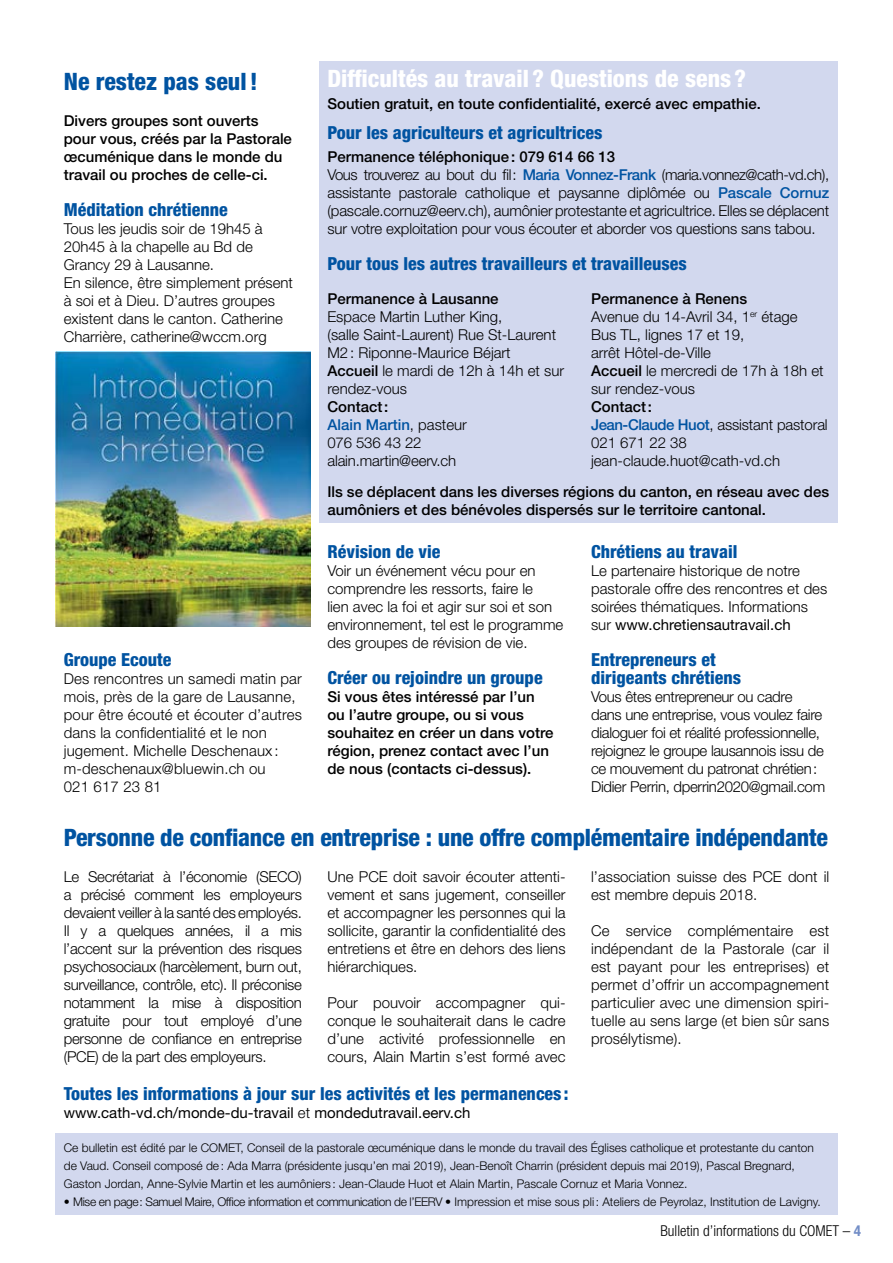
<style>
.page{position:relative;width:893px;height:1263px;background:#fff}
.page>*{position:absolute;margin:0;border:0;box-sizing:border-box;transform-origin:0 0}
.t1{font:800 condensed 24px "Helvetica Neue LT Std";letter-spacing:-.01em;color:#0053a1}
.t2{font:800 condensed 24px "Helvetica Neue LT Std";color:#fff}
.t3{font:800 condensed 18px/18px "Helvetica Neue LT Std";color:#0053a1}
.t4{font:300 15px/18px "Helvetica Neue LT Std";color:#000}
.t5{font:500 15px/18px "Helvetica Neue LT Std";color:#000}
.t6{font:300 15px/18px "Helvetica Neue LT Std";letter-spacing:-.02em;color:#000}
.t7{font:15px "Helvetica Neue LT Std";color:#000}
.t8{font:300 condensed 15px "Helvetica Neue LT Std";color:#000}
.t9{font:300 12px/18px "Helvetica Neue LT Std";color:#000}
.s1{font-weight:500}
.s2{font-weight:500;color:#0053a1}
.s3{font-weight:400}
.s4{font-weight:300}
.s5{font-weight:700;color:#738ec7}
</style>
<div class="page">
<div style="left:55px;top:1133px;width:783px;height:82px;background:#d2d8ee"></div>
<img style="left:55px;top:351px;width:255px;height:275px">
<div style="left:319px;top:62px;width:519px;height:56px;background:#d2d8ee"></div>
<div style="left:319px;top:118px;width:519px;height:167px;background:#d2d8ee"></div>
<div style="left:319px;top:285px;width:519px;height:192px;background:#d2d8ee"></div>
<div style="left:319px;top:477px;width:519px;height:46px;background:#d2d8ee"></div>
<h1 class="t1" style="left:64px;top:67px;width:195px">Ne restez pas seul!</h1>
<p class="t5" style="left:64px;top:112px;width:230px">Divers groupes sont ouverts pour vous, créés par la Pastorale œcuménique dans le monde du travail ou proches de celle-ci.</p>
<p class="t3" style="left:64px;top:200px;width:166px">Méditation chrétienne</p>
<p class="t4" style="left:64px;top:219px;width:231px">Tous les jeudis soir de 19h45 à<br>20h45 à la chapelle au Bd de<br>Grancy 29 à Lausanne.<br>En silence, être simplement présent à soi et à Dieu. D’autres groupes existent dans le canton. Catherine<br>Charrière, catherine@wccm.org</p>
<h1 class="t2" style="left:327px;top:64px;width:420px">Difficultés au travail ? Questions de sens ?</h1>
<p class="t5" style="left:327px;top:95px;width:435px">Soutien gratuit, en toute confidentialité, exercé avec empathie.</p>
<p class="t3" style="left:327px;top:124px;width:277px">Pour les agriculteurs et agricultrices</p>
<p class="t4" style="left:327px;top:147px;width:503px"><span class="s1">Permanence téléphonique: 079 614 66 13<br></span>Vous trouverez au bout du fil: <span class="s2">Maria Vonnez-Frank</span> (maria.vonnez@cath-vd.ch), assistante pastorale catholique et paysanne diplômée ou <span class="s2">Pascale Cornuz </span>(pascale.cornuz@eerv.ch), aumônier protestante et agricultrice. Elles se déplacent sur votre exploitation pour vous écouter et aborder vos questions sans tabou.</p>
<p class="t3" style="left:327px;top:254px;width:361px">Pour tous les autres travailleurs et travailleuses</p>
<p class="t5" style="left:327px;top:290px;width:173px">Permanence à Lausanne</p>
<p class="t4" style="left:327px;top:307px;width:238px">Espace Martin Luther King,<br>(salle Saint-Laurent) Rue St-Laurent<br>M2: Riponne-Maurice Béjart<br><span class="s1">Accueil</span> le mardi de 12h à 14h et sur rendez-vous</p>
<p class="t4" style="left:327px;top:397px;width:141px"><span class="s1">Contact:<br></span><span class="s2">Alain Martin</span>, pasteur<br>076 536 43 22 alain.martin@eerv.ch</p>
<p class="t4" style="left:591px;top:289px;width:234px"><span class="s1">Permanence à Renens<br></span>Avenue du 14-Avril 34, 1<sup>er</sup> étage<br>Bus TL, lignes 17 et 19,<br>arrêt Hôtel-de-Ville<br><span class="s1">Accueil</span> le mercredi de 17h à 18h et sur rendez-vous</p>
<p class="t4" style="left:591px;top:397px;width:238px"><span class="s1">Contact:<br></span><span class="s2">Jean-Claude Huot</span>, assistant pastoral<br>021 671 22 38 jean-claude.huot@cath-vd.ch</p>
<p class="t5" style="left:327px;top:482px;width:503px">Ils se déplacent dans les diverses régions du canton, en réseau avec des aumôniers et des bénévoles dispersés sur le territoire cantonal.</p>
<p class="t3" style="left:591px;top:542px;width:148px">Chrétiens au travail</p>
<p class="t4" style="left:591px;top:561px;width:238px">Le partenaire historique de notre pastorale offre des rencontres et des soirées thématiques. Informations sur <span class="s3">www.chretiensautravail.ch</span></p>
<p class="t3" style="left:591px;top:650px;width:152px">Entrepreneurs et dirigeants chrétiens</p>
<p class="t6" style="left:591px;top:687px;width:236px">Vous êtes entrepreneur ou cadre dans une entreprise, vous voulez faire dialoguer foi et réalité professionnelle, rejoignez le groupe lausannois issu de ce mouvement du patronat chrétien:<br>Didier Perrin, dperrin2020@gmail.com</p>
<h1 class="t1" style="left:64px;top:823px;width:766px">Personne de confiance en entreprise : une offre complémentaire indépendante</h1>
<p class="t4" style="left:64px;top:867px;width:240px;text-align:justify">Le Secrétariat à l’économie (SECO) a précisé comment les employeurs devaient veiller à la santé des employés.<br>Il y a quelques années, il a mis l’accent sur la prévention des risques psychosociaux (harcèlement, burn out, surveillance, contrôle, etc). Il préconise notamment la mise à disposition gratuite pour tout employé d’une personne de confiance en entreprise (PCE) de la part des employeurs.</p>
<p class="t4" style="left:327px;top:867px;width:240px;text-align:justify">Une PCE doit savoir écouter attenti&shy;vement et sans jugement, conseiller et accompagner les personnes qui la sollicite, garantir la confidentialité des entretiens et être en dehors des liens hiérarchiques.</p>
<p class="t3" style="left:327px;top:542px;width:115px">Révision de vie</p>
<p class="t4" style="left:327px;top:561px;width:237px">Voir un événement vécu pour en comprendre les ressorts, faire le<br>lien avec la foi et agir sur soi et son environnement, tel est le programme des groupes de révision de vie.</p>
<p class="t3" style="left:327px;top:668px;width:217px">Créer ou rejoindre un groupe</p>
<p class="t5" style="left:327px;top:688px;width:227px">Si vous êtes intéressé par l’un ou l’autre groupe, ou si vous souhaitez en créer un dans votre région, prenez contact avec l’un de nous (contacts ci-dessus).</p>
<p class="t3" style="left:64px;top:650px;width:109px">Groupe Ecoute</p>
<p class="t4" style="left:64px;top:669px;width:240px">Des rencontres un samedi matin par mois, près de la gare de Lausanne, pour être écouté et écouter d’autres dans la confidentialité et le non jugement. Michelle Deschenaux : m-deschenaux@bluewin.ch ou<br>021 617 23 81</p>
<p class="t4" style="left:591px;top:867px;width:240px">l’association suisse des PCE dont il est membre depuis 2018.</p>
<p class="t4" style="left:591px;top:921px;width:240px;text-align:justify">Ce service complémentaire est indépendant de la Pastorale (car il est payant pour les entreprises) et permet d’offrir un accompagnement particulier avec une dimension spiri&shy;tuelle au sens large (et bien sûr sans prosélytisme).</p>
<p class="t4" style="left:327px;top:993px;width:240px;text-align:justify">Pour pouvoir accompagner qui&shy;conque le souhaiterait dans le cadre d’une activité professionnelle en cours, Alain Martin s’est formé avec</p>
<p class="t3" style="left:64px;top:1084px;width:506px">Toutes les informations à jour sur les activités et les permanences :</p>
<p class="t7" style="left:64px;top:1104px;width:408px">www.cath-vd.ch/monde-du-travail <span class="s4">et</span> mondedutravail.eerv.ch</p>
<p class="t9" style="left:64px;top:1138px;width:752px">Ce bulletin est édité par le COMET, Conseil de la pastorale œcuménique dans le monde du travail des Églises catholique et protestante du canton de Vaud. Conseil composé de: Ada Marra (présidente jusqu’en mai 2019), Jean-Benoît Charrin (président depuis mai 2019), Pascal Bregnard,<br>Gaston Jordan, Anne-Sylvie Martin et les aumôniers : Jean-Claude Huot et Alain Martin, Pascale Cornuz et Maria Vonnez.</p>
<p class="t9" style="left:64px;top:1192px;width:758px">• Mise en page: Samuel Maire, Office information et communication de l’EERV • Impression et mise sous pli: Ateliers de Peyrolaz, Institution de Lavigny.</p>
<p class="t8" style="left:660px;top:1222px;width:202px">Bulletin d’informations du COMET – <span class="s5">4</span></p>
</div>
